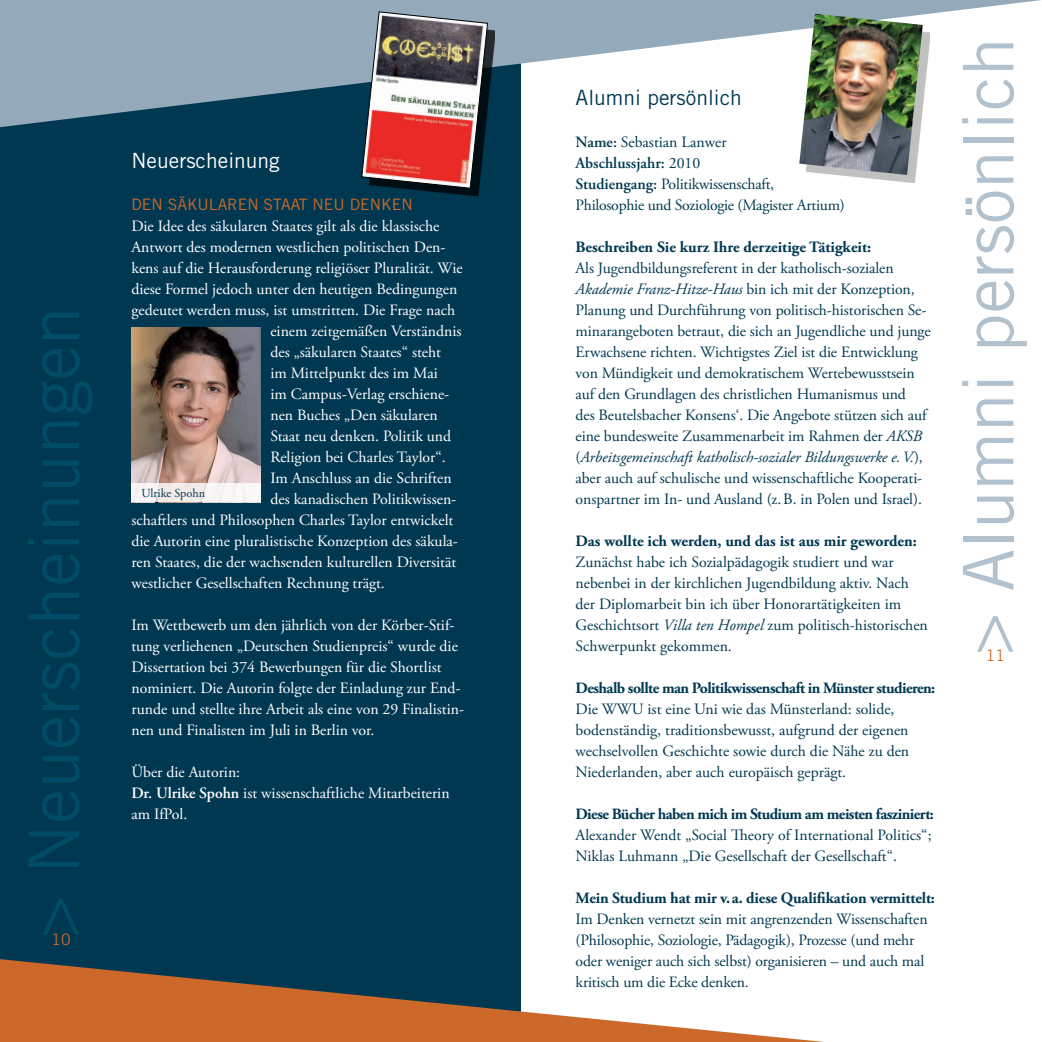
<style>
.page{position:relative;width:1042px;height:1042px;background:#fff}
.page>*{position:absolute;margin:0;border:0;box-sizing:border-box;transform-origin:0 0}
.t1{font:70px "Trade Gothic LT Std";color:#b2c1ce}
.t2{font:21px "Trade Gothic LT Std";color:#003852}
.t3{font:21px "Trade Gothic LT Std";color:#fff}
.t4{font:15.75px/21px "Adobe Garamond Pro";letter-spacing:-.005em;color:#003852}
.t5{font:15.75px/21px "Adobe Garamond Pro";color:#fff}
.t6{font:700 15.75px "Adobe Garamond Pro";letter-spacing:-.02em;color:#003852}
.t7{font:700 15.75px "Adobe Garamond Pro";color:#003852}
.t8{font:15.75px "Trade Gothic LT Std";color:#cc692a}
.t9{font:12.25px "Adobe Garamond Pro";color:#003852}
.s1{font-weight:600}
.s2{font-style:italic}
</style>
<div class="page">
<div style="left:0;top:0;width:521px;height:1042px;background:#003852"></div>
<svg style="left:0;top:0;width:1041px;height:128px;fill:#94aabb"></svg>
<svg style="left:0;top:959px;width:824px;height:83px"></svg>
<img style="left:131px;top:328px;width:129px;height:155px">
<div style="left:369px;top:19px;width:126px;height:177px;background:#000;opacity:.75"></div>
<img style="left:361px;top:11px;width:127px;height:178px">
<div style="left:806px;top:21px;width:124px;height:162px;background:#000;opacity:.25"></div>
<img style="left:799px;top:14px;width:124px;height:161px">
<div style="left:131px;top:483px;width:129px;height:19px;background:linear-gradient(to right,#f3edeb,#faf6f5)"></div>
<p class="t8" style="left:52px;top:930px;width:21px">10</p>
<h2 class="t3" style="left:131px;top:148px;width:150px">Neuerscheinung</h2>
<p class="t8" style="left:131px;top:195px;width:11px">Den</p>
<p class="t8" style="left:168px;top:195px;width:234px">säkularen Staat neu den ken</p>
<p class="t5" style="left:131px;top:216px;width:309px">Die Idee des säkularen Staates gilt als die klassische</p>
<p class="t5" style="left:131px;top:237px;width:316px">Antwort des modernen westlichen politischen Den-</p>
<p class="t5" style="left:131px;top:258px;width:333px">kens auf die Herausforderung religiöser Pluralität. Wie</p>
<p class="t5" style="left:131px;top:279px;width:327px">diese Formel jedoch unter den heutigen Bedingungen</p>
<p class="t5" style="left:131px;top:300px;width:325px">gedeutet werden muss, ist umstritten. Die Frage nach</p>
<p class="t5" style="left:270px;top:321px;width:193px">einem zeitgemäßen Verständnis</p>
<p class="t5" style="left:270px;top:342px;width:172px">des „säkularen Staates“ steht</p>
<p class="t5" style="left:270px;top:363px;width:169px">im Mittelpunkt des im Mai</p>
<p class="t5" style="left:270px;top:384px;width:180px">im Campus-Verlag erschiene-</p>
<p class="t5" style="left:270px;top:405px;width:169px">nen Buches „Den säkularen</p>
<p class="t5" style="left:270px;top:426px;width:182px">Staat neu denken. Politik und</p>
<p class="t5" style="left:270px;top:447px;width:177px">Religion bei Charles Taylor“.</p>
<p class="t5" style="left:270px;top:468px;width:183px">Im Anschluss an die Schriften</p>
<p class="t5" style="left:270px;top:489px;width:187px">des kanadischen Politikwissen-</p>
<p class="t5" style="left:131px;top:510px;width:323px">schaftlers und Philosophen Charles Taylor entwickelt</p>
<p class="t5" style="left:131px;top:531px;width:328px">die Autorin eine pluralistische Konzeption des säkula-</p>
<p class="t5" style="left:131px;top:552px;width:326px">ren Staates, die der wachsenden kulturellen Diversität</p>
<p class="t5" style="left:131px;top:573px;width:255px">westlicher Gesellschaften Rechnung trägt.</p>
<p class="t5" style="left:131px;top:615px;width:334px">Im Wettbewerb um den jährlich von der Körber-Stif&shy;tung verliehenen „Deutschen Studienpreis“ wurde die Dissertation bei 374 Bewerbungen für die Shortlist nominiert. Die Autorin folgte der Einladung zur End&shy;runde und stellte ihre Arbeit als eine von 29 Finalistin&shy;nen und Finalisten im Juli in Berlin vor.</p>
<p class="t5" style="left:131px;top:762px;width:320px">Über die Autorin:<br><span class="s1">Dr. Ulrike Spohn</span> ist wissenschaftliche Mitarbeiterin am IfPol.</p>
<p class="t9" style="left:141px;top:486px;width:65px">Ulrike Spohn</p>
<h2 class="t2" style="left:575px;top:85px;width:168px">Alumni persönlich</h2>
<p class="t4" style="left:575px;top:132px;width:271px"><span class="s1">Name:</span> Sebastian Lanwer<br><span class="s1">Abschlussjahr:</span> 2010<br><span class="s1">Studiengang:</span> Politikwissenschaft,<br>Philosophie und Soziologie (Magister Artium)</p>
<p class="t7" style="left:575px;top:238px;width:297px">Beschreiben Sie kurz Ihre derzeitige Tätigkeit:</p>
<p class="t4" style="left:575px;top:258px;width:357px">Als Jugendbildungsreferent in der katholisch-sozialen <span class="s2">Akademie Franz-Hitze-Haus</span> bin ich mit der Konzeption, Planung und Durchführung von politisch-historischen Se&shy;minarangeboten betraut, die sich an Jugendliche und junge Erwachsene richten. Wichtigstes Ziel ist die Entwicklung von Mündigkeit und demokratischem Wertebewusstsein auf den Grundlagen des christlichen Humanismus und<br>des Beutelsbacher Konsens‘. Die Angebote stützen sich auf eine bundesweite Zusammenarbeit im Rahmen der <span class="s2">AKSB </span>(<span class="s2">Arbeitsgemeinschaft katholisch-sozialer Bildungswerke e.V.</span>), aber auch auf schulische und wissenschaftliche Kooperati&shy;onspartner im In- und Ausland (z.B. in Polen und Israel).</p>
<p class="t7" style="left:575px;top:532px;width:343px">Das wollte ich werden, und das ist aus mir geworden:</p>
<p class="t4" style="left:575px;top:552px;width:354px">Zunächst habe ich Sozialpädagogik studiert und war nebenbei in der kirchlichen Jugendbildung aktiv. Nach der Diplomarbeit bin ich über Honorartätigkeiten im Geschichtsort <span class="s2">Villa ten Hompel</span> zum politisch-historischen Schwerpunkt gekommen.</p>
<p class="t6" style="left:575px;top:679px;width:361px">Deshalb sollte man Politikwissenschaft in Münster studieren:</p>
<p class="t4" style="left:575px;top:699px;width:335px">Die WWU ist eine Uni wie das Münsterland: solide, bodenständig, traditionsbewusst, aufgrund der eigenen wechselvollen Geschichte sowie durch die Nähe zu den Niederlanden, aber auch europäisch geprägt.</p>
<p class="t6" style="left:575px;top:805px;width:360px">Diese Bücher haben mich im Studium am meisten fasziniert:</p>
<p class="t4" style="left:575px;top:825px;width:357px">Alexander Wendt „Social Theory of International Politics“;<br>Niklas Luhmann „Die Gesellschaft der Gesellschaft“.</p>
<p class="t6" style="left:575px;top:889px;width:361px">Mein Studium hat mir v.a. diese Qualifikation vermittelt:</p>
<p class="t4" style="left:575px;top:909px;width:353px">Im Denken vernetzt sein mit angrenzenden Wissenschaften (Philosophie, Soziologie, Pädagogik), Prozesse (und mehr oder weniger auch sich selbst) organisieren – und auch mal kritisch um die Ecke denken.</p>
<h1 class="t1" style="left:946px;top:655px;width:619px;rotate:-90deg">&gt; Alumni persönlich</h1>
<p class="t8" style="left:985px;top:646px;width:21px">11</p>
</div>
